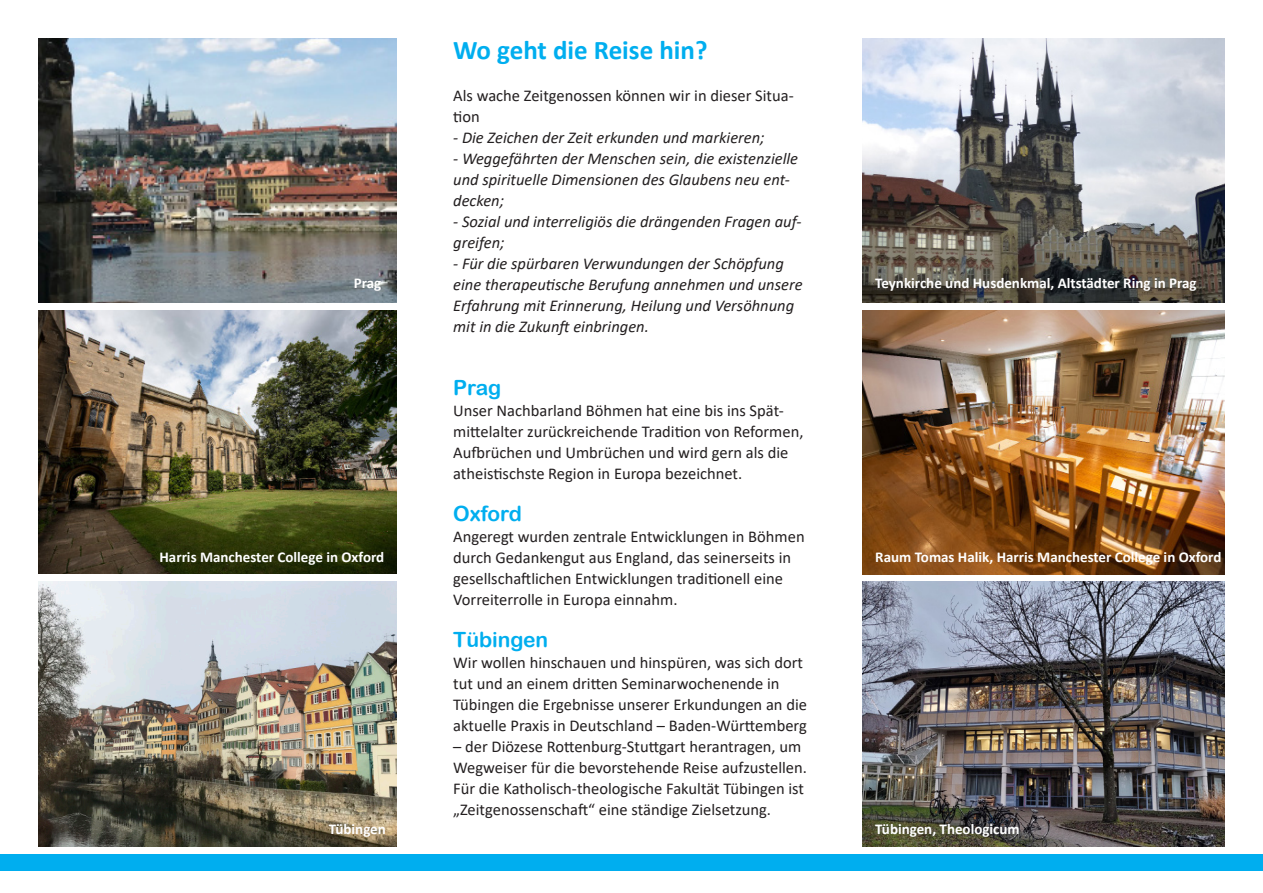
<style>
.page{position:relative;width:1263px;height:893px;background:#fff}
.page>*{position:absolute;margin:0;border:0;box-sizing:border-box;transform-origin:0 0}
.t1{font:700 27px "Calibri";color:#00aeef}
.t2{font:21px "Arial Rounded MT Bold";color:#00aeef}
.t3{font:16.5px/21px "Calibri";color:#231f20}
.t4{font:italic 16.5px/21px "Calibri";color:#231f20}
.t5{font:700 15px "Calibri";color:#fff}
</style>
<div class="page">
<img style="left:862px;top:582px;width:363px;height:264px">
<img style="left:38px;top:38px;width:358px;height:265px">
<img style="left:38px;top:582px;width:358px;height:264px">
<img style="left:38px;top:310px;width:358px;height:263px">
<img style="left:862px;top:38px;width:363px;height:265px">
<img style="left:862px;top:310px;width:363px;height:264px">
<div style="left:0;top:855px;width:1263px;height:16px;background:#00aeef"></div>
<p class="t1" style="left:453px;top:30px;width:256px">Wo geht die Reise hin?</p>
<p class="t3" style="left:453px;top:84px;width:342px">Als wache Zeitgenossen können wir in dieser Situa&shy;tion</p>
<p class="t4" style="left:453px;top:126px;width:313px">- Die Zeichen der Zeit erkunden und markieren;</p>
<p class="t4" style="left:453px;top:147px;width:346px">- Weggefährten der Menschen sein, die existenzielle und spirituelle Dimensionen des Glaubens neu ent&shy;decken;</p>
<p class="t4" style="left:453px;top:210px;width:350px">- Sozial und interreligiös die drängenden Fragen auf&shy;greifen;</p>
<p class="t4" style="left:453px;top:252px;width:351px">- Für die spürbaren Verwundungen der Schöpfung eine therapeutische Berufung annehmen und unsere Erfahrung mit Erinnerung, Heilung und Versöhnung mit in die Zukunft einbringen.</p>
<p class="t5" style="left:354px;top:272px;width:29px">Prag</p>
<p class="t5" style="left:875px;top:272px;width:323px">Teynkirche und Husdenkmal, Altstädter Ring in Prag</p>
<p class="t2" style="left:453px;top:375px;width:50px">Prag</p>
<p class="t3" style="left:453px;top:399px;width:352px">Unser Nachbarland Böhmen hat eine bis ins Spät&shy;mittelalter zurückreichende Tradition von Reformen, Aufbrüchen und Umbrüchen und wird gern als die atheistischste Region in Europa bezeichnet.</p>
<p class="t2" style="left:453px;top:501px;width:70px">Oxford</p>
<p class="t3" style="left:453px;top:525px;width:353px">Angeregt wurden zentrale Entwicklungen in Böhmen durch Gedankengut aus England, das seinerseits in gesellschaftlichen Entwicklungen traditionell eine Vorreiterrolle in Europa einnahm.</p>
<p class="t2" style="left:453px;top:627px;width:97px">Tübingen</p>
<p class="t3" style="left:453px;top:651px;width:355px">Wir wollen hinschauen und hinspüren, was sich dort tut und an einem dritten Seminarwochenende in Tübingen die Ergebnisse unserer Erkundungen an die aktuelle Praxis in Deutschland – Baden-Württemberg</p>
<p class="t3" style="left:453px;top:735px;width:355px">– der Diözese Rottenburg-Stuttgart herantragen, um<br>Wegweiser für die bevorstehende Reise aufzustellen.</p>
<p class="t3" style="left:453px;top:777px;width:352px">Für die Katholisch-theologische Fakultät Tübingen ist „Zeitgenossenschaft“ eine ständige Zielsetzung.</p>
<p class="t5" style="left:159px;top:547px;width:226px">Harris Manchester College in Oxford</p>
<p class="t5" style="left:875px;top:547px;width:348px">Raum Tomas Halik, Harris Manchester College in Oxford</p>
<p class="t5" style="left:329px;top:818px;width:59px">Tübingen</p>
<p class="t5" style="left:875px;top:818px;width:146px">Tübingen, Theologicum</p>
</div>
